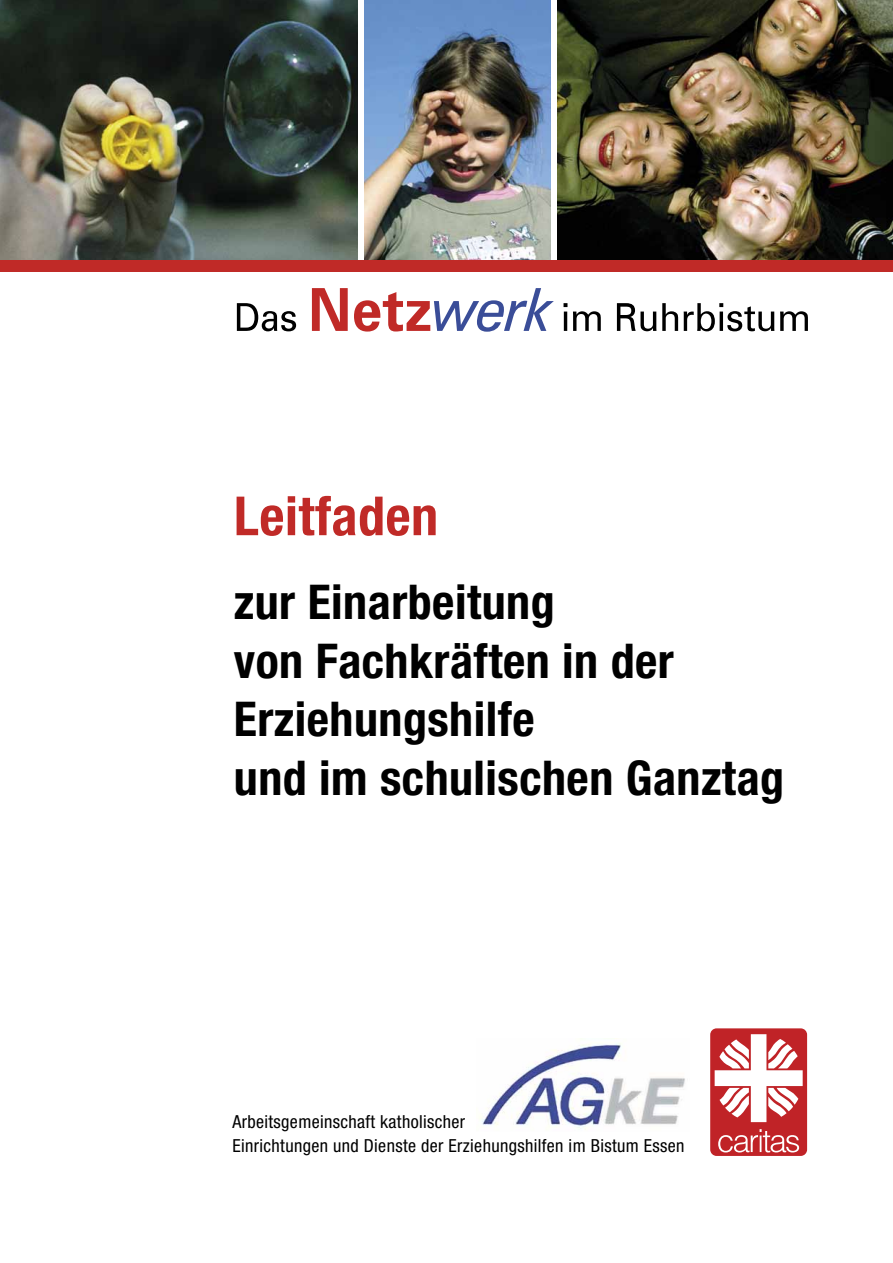
<style>
.page{position:relative;width:893px;height:1263px;background:#fff}
.page>*{position:absolute;margin:0;border:0;box-sizing:border-box;transform-origin:0 0}
.t1{font:700 condensed 54px "Helvetica Neue";letter-spacing:.01em;color:#c02a27}
.t2{font:700 condensed 48px/58.5px "Helvetica Neue";letter-spacing:.01em;color:#000}
.t3{font:condensed 18px/23.7px "Helvetica Neue";letter-spacing:.02em;color:#000}
</style>
<div class="page">
<img style="left:364px;top:0;width:186px;height:260px">
<img style="left:558px;top:0;width:335px;height:260px">
<img style="left:0;top:0;width:357px;height:260px">
<svg style="left:563px;top:303px;width:245px;height:28px"></svg>
<svg style="left:312px;top:288px;width:242px;height:44px"></svg>
<svg style="left:237px;top:303px;width:59px;height:28px"></svg>
<img style="left:479px;top:1043px;width:206px;height:87px">
<div style="left:710px;top:1028px;width:97px;height:128px;background:#c02327;border-radius:6px"></div>
<svg style="left:718px;top:1129px;width:81px;height:23px"></svg>
<svg style="left:715px;top:1034px;width:88px;height:88px"></svg>
<div style="left:0;top:260px;width:893px;height:12px;background:#c02a27"></div>
<h1 class="t1" style="left:234px;top:483px;width:206px">Leitfaden</h1>
<h2 class="t2" style="left:234px;top:572px;width:552px">zur Einarbeitung<br>von Fachkräften in der<br>Erziehungshilfe<br>und im schulischen Ganztag</h2>
<p class="t3" style="left:232px;top:1110px;width:454px">Arbeitsgemeinschaft katholischer<br>Einrichtungen und Dienste der Erziehungshilfen im Bistum Essen</p>
</div>
